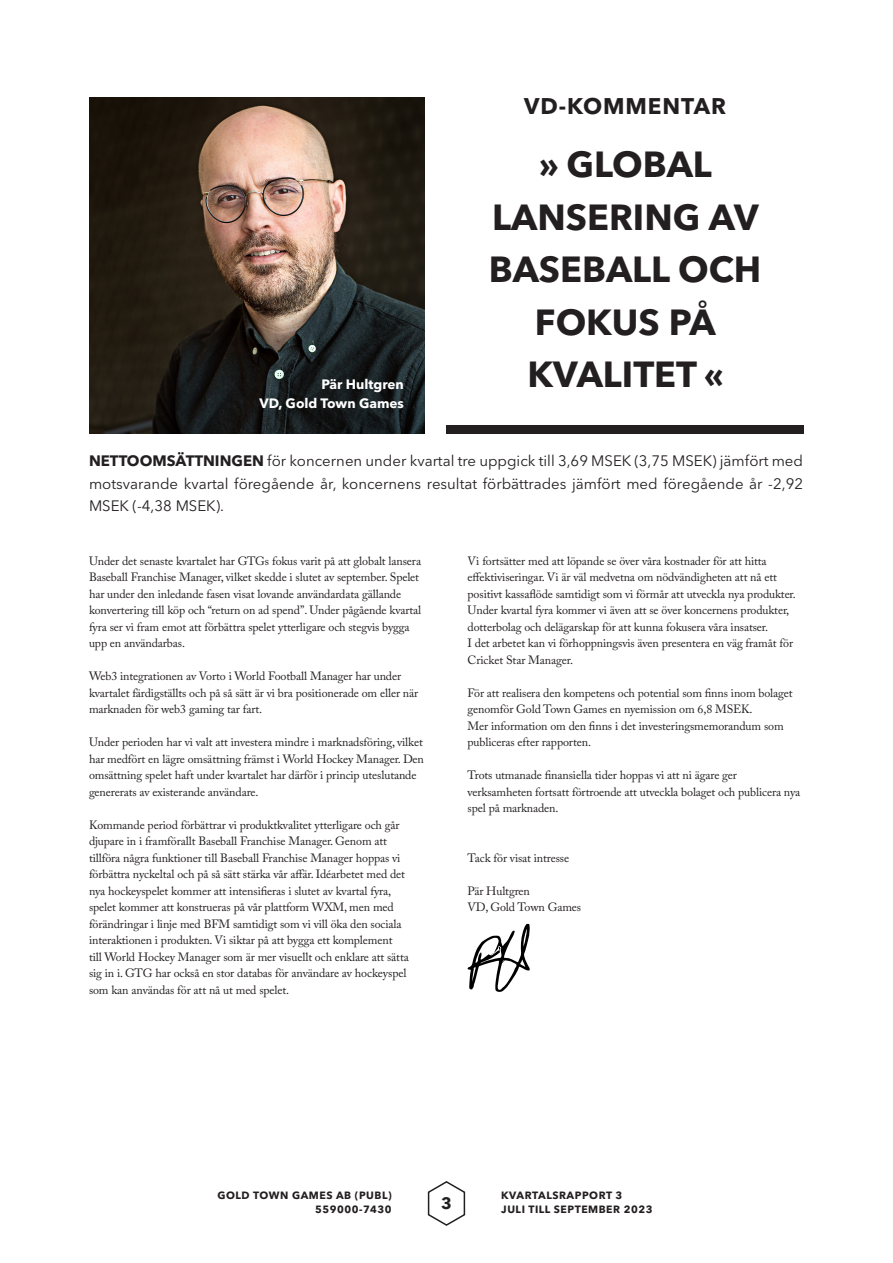
<style>
.page{position:relative;width:893px;height:1263px;background:#fff}
.page>*{position:absolute;margin:0;border:0;box-sizing:border-box;transform-origin:0 0}
.t1{font:700 36px "Avenir Next LT Pro";color:#231f20}
.t2{font:700 22.5px "Avenir Next LT Pro";letter-spacing:.04em;color:#231f20}
.t3{font:700 16.5px "Avenir Next LT Pro";color:#231f20}
.t4{font:15px/22.5px "Avenir Next LT Pro";color:#231f20;text-align:justify}
.t5{font:700 13.5px "Avenir Next LT Pro";color:#fff}
.t6{font:12px/16.5px "Adobe Caslon Pro";letter-spacing:-.01em;color:#231f20}
.t7{font:700 10.5px/13.5px "Avenir Next LT Pro";letter-spacing:.05em;color:#231f20}
.s1{font-weight:700}
</style>
<div class="page">
<svg style="left:427px;top:1181px;width:39px;height:45px"></svg>
<img style="left:89px;top:98px;width:336px;height:336px">
<div style="left:446px;top:425px;width:358px;height:9px;background:#231f20"></div>
<svg style="left:467px;top:924px;width:63px;height:68px"></svg>
<p class="t2" style="left:524px;top:93px;width:203px">VD-KOMMENTAR</p>
<p class="t5" style="left:322px;top:376px;width:84px">Pär Hultgren</p>
<p class="t5" style="left:260px;top:395px;width:146px">VD, Gold Town Games</p>
<p class="t1" style="left:539px;top:142px;width:174px">» GLOBAL</p>
<p class="t1" style="left:492px;top:195px;width:268px">LANSERING AV</p>
<p class="t1" style="left:489px;top:247px;width:274px">BASEBALL OCH</p>
<p class="t1" style="left:535px;top:300px;width:182px">FOKUS PÅ</p>
<p class="t1" style="left:528px;top:352px;width:197px">KVALITET «</p>
<p class="t4" style="left:89px;top:450px;width:716px"><span class="s1">NETTOOMSÄTTNINGEN</span> för koncernen under kvartal tre uppgick till 3,69 MSEK (3,75 MSEK) jämfört med motsvarande kvartal föregående år, koncernens resultat förbättrades jämfört med föregående år -2,92<br>MSEK (-4,38 MSEK).</p>
<p class="t6" style="left:89px;top:552px;width:334px">Under det senaste kvartalet har GTGs fokus varit på att globalt lansera Baseball Franchise Manager, vilket skedde i slutet av september. Spelet har under den inledande fasen visat lovande användardata gällande konvertering till köp och “return on ad spend”. Under pågående kvartal fyra ser vi fram emot att förbättra spelet ytterligare och stegvis bygga upp en användarbas.</p>
<p class="t6" style="left:89px;top:668px;width:331px">Web3 integrationen av Vorto i World Football Manager har under kvartalet färdigställts och på så sätt är vi bra positionerade om eller när marknaden för web3 gaming tar fart.</p>
<p class="t6" style="left:89px;top:734px;width:336px">Under perioden har vi valt att investera mindre i marknadsföring, vilket har medfört en lägre omsättning främst i World Hockey Manager. Den omsättning spelet haft under kvartalet har därför i princip uteslutande genererats av existerande användare.</p>
<p class="t6" style="left:89px;top:816px;width:318px">Kommande period förbättrar vi produktkvalitet ytterligare och går djupare in i framförallt Baseball Franchise Manager. Genom att tillföra några funktioner till Baseball Franchise Manager hoppas vi förbättra nyckeltal och på så sätt stärka vår affär. Idéarbetet med det nya hockeyspelet kommer att intensifieras i slutet av kvartal fyra, spelet kommer att konstrueras på vår plattform WXM, men med förändringar i linje med BFM samtidigt som vi vill öka den sociala interaktionen i produkten. Vi siktar på att bygga ett komplement</p>
<p class="t6" style="left:89px;top:948px;width:321px">till World Hockey Manager som är mer visuellt och enklare att sätta</p>
<p class="t6" style="left:89px;top:965px;width:319px">sig in i. GTG har också en stor databas för användare av hockeyspel</p>
<p class="t6" style="left:89px;top:981px;width:202px">som kan användas för att nå ut med spelet.</p>
<p class="t6" style="left:468px;top:552px;width:330px">Vi fortsätter med att löpande se över våra kostnader för att hitta effektiviseringar. Vi är väl medvetna om nödvändigheten att nå ett positivt kassaflöde samtidigt som vi förmår att utveckla nya produkter.<br>Under kvartal fyra kommer vi även att se över koncernens produkter, dotterbolag och delägarskap för att kunna fokusera våra insatser.</p>
<p class="t6" style="left:468px;top:635px;width:327px">I det arbetet kan vi förhoppningsvis även presentera en väg framåt för<br>Cricket Star Manager.</p>
<p class="t6" style="left:468px;top:684px;width:327px">För att realisera den kompetens och potential som finns inom bolaget genomför Gold Town Games en nyemission om 6,8 MSEK.</p>
<p class="t6" style="left:468px;top:717px;width:318px">Mer information om den finns i det investeringsmemorandum som publiceras efter rapporten.</p>
<p class="t6" style="left:468px;top:767px;width:334px">Trots utmanade finansiella tider hoppas vi att ni ägare ger verksamheten fortsatt förtroende att utveckla bolaget och publicera nya spel på marknaden.</p>
<p class="t6" style="left:468px;top:849px;width:103px">Tack för visat intresse</p>
<p class="t6" style="left:468px;top:882px;width:64px">Pär Hultgren</p>
<p class="t6" style="left:468px;top:899px;width:115px">VD, Gold Town Games</p>
<p class="t7" style="left:217px;top:1189px;width:176px;text-align:right">GOLD TOWN GAMES AB (PUBL)<br>559000-7430</p>
<h3 class="t3" style="left:441px;top:1193px;width:12px">3</h3>
<p class="t7" style="left:501px;top:1189px;width:153px">KVARTALSRAPPORT 3<br>JULI TILL SEPTEMBER 2023</p>
</div>
